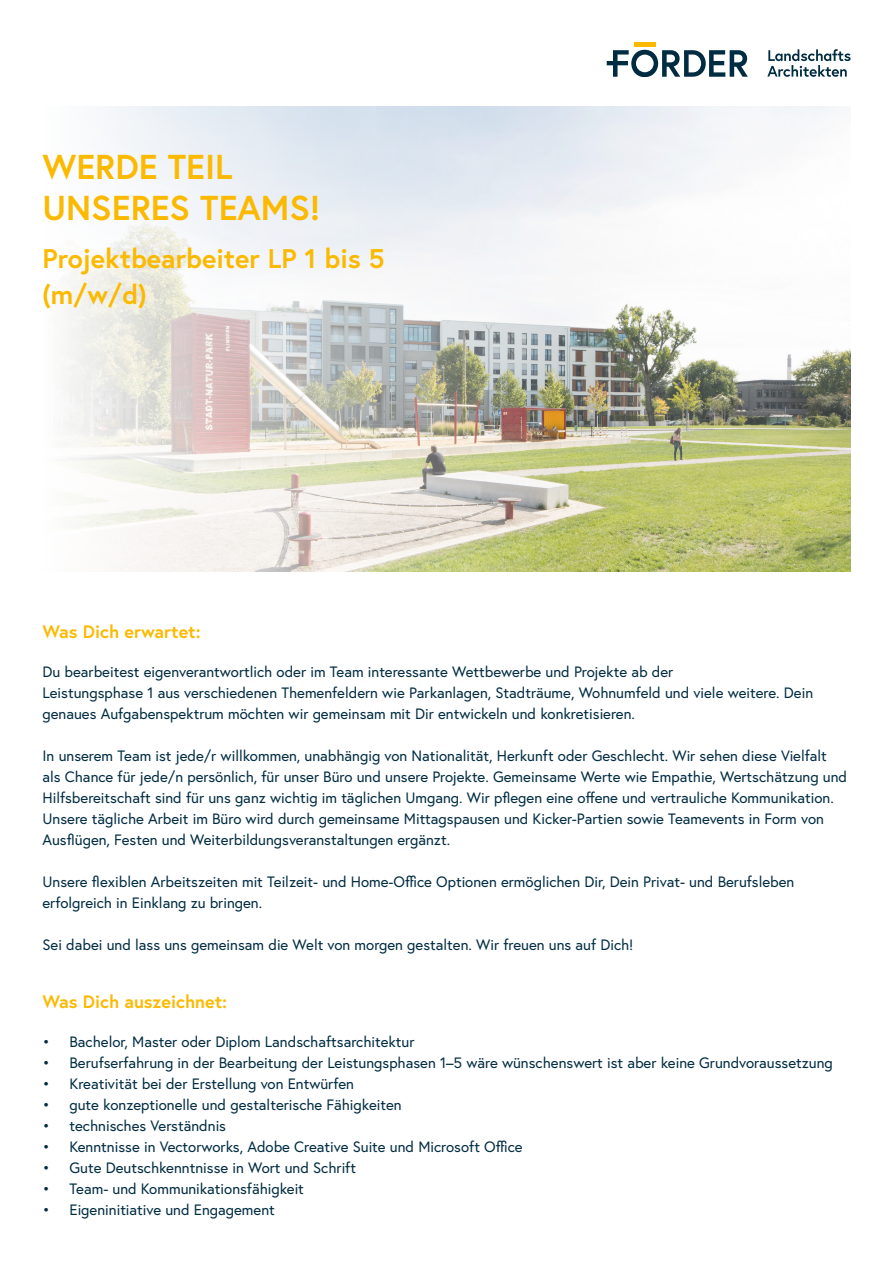
<style>
.page{position:relative;width:893px;height:1263px;background:#fff}
.page>*{position:absolute;margin:0;border:0;box-sizing:border-box;transform-origin:0 0}
.t1{font:700 34.5px "Europa";color:#fbb900}
.t2{font:700 27px "Europa";color:#fbb900}
.t3{font:700 18px "Europa";color:#fbb900}
.t4{font:15px/21px "Europa";color:#002c42}
</style>
<div class="page">
<img style="left:65px;top:106px;width:785px;height:465px">
<svg style="left:767px;top:49px;width:83px;height:28px"></svg>
<svg style="left:607px;top:50px;width:141px;height:27px"></svg>
<hr style="left:634px;top:43px;width:21px;height:3px;background:#fbb900">
<p class="t1" style="left:43px;top:143px;width:192px">WERDE TEIL</p>
<p class="t1" style="left:43px;top:185px;width:280px">UNSERES TEAMS!</p>
<p class="t2" style="left:43px;top:240px;width:344px">Projektbearbeiter LP 1 bis 5</p>
<p class="t2" style="left:43px;top:276px;width:106px">(m/w/d)</p>
<p class="t3" style="left:43px;top:620px;width:160px">Was Dich erwartet:</p>
<p class="t4" style="left:43px;top:661px;width:632px">Du bearbeitest eigenverantwortlich oder im Team interessante Wettbewerbe und Projekte ab der</p>
<p class="t4" style="left:43px;top:682px;width:772px">Leistungsphase 1 aus verschiedenen Themenfeldern wie Parkanlagen, Stadträume, Wohnumfeld und viele weitere. Dein genaues Aufgabenspektrum möchten wir gemeinsam mit Dir entwickeln und konkretisieren.</p>
<p class="t4" style="left:43px;top:745px;width:806px">In unserem Team ist jede/r willkommen, unabhängig von Nationalität, Herkunft oder Geschlecht. Wir sehen diese Vielfalt als Chance für jede/n persönlich, für unser Büro und unsere Projekte. Gemeinsame Werte wie Empathie, Wertschätzung und<br>Hilfsbereitschaft sind für uns ganz wichtig im täglichen Umgang. Wir pflegen eine offene und vertrauliche Kommunikation.</p>
<p class="t4" style="left:43px;top:808px;width:783px">Unsere tägliche Arbeit im Büro wird durch gemeinsame Mittagspausen und Kicker-Partien sowie Teamevents in Form von<br>Ausflügen, Festen und Weiterbildungsveranstaltungen ergänzt.</p>
<p class="t4" style="left:43px;top:871px;width:753px">Unsere flexiblen Arbeitszeiten mit Teilzeit- und Home-Office Optionen ermöglichen Dir, Dein Privat- und Berufsleben erfolgreich in Einklang zu bringen.</p>
<p class="t4" style="left:43px;top:934px;width:592px">Sei dabei und lass uns gemeinsam die Welt von morgen gestalten. Wir freuen uns auf Dich!</p>
<p class="t3" style="left:43px;top:989px;width:186px">Was Dich auszeichnet:</p>
<p class="t4" style="left:43px;top:1031px;width:374px">• Bachelor, Master oder Diplom Landschaftsarchitektur</p>
<p class="t4" style="left:43px;top:1052px;width:792px">• Berufserfahrung in der Bearbeitung der Leistungsphasen 1–5 wäre wünschenswert ist aber keine Grundvoraussetzung</p>
<p class="t4" style="left:43px;top:1073px;width:313px">• Kreativität bei der Erstellung von Entwürfen</p>
<p class="t4" style="left:43px;top:1094px;width:361px">• gute konzeptionelle und gestalterische Fähigkeiten</p>
<p class="t4" style="left:43px;top:1115px;width:185px">• technisches Verständnis</p>
<p class="t4" style="left:43px;top:1136px;width:482px">• Kenntnisse in Vectorworks, Adobe Creative Suite und Microsoft Office</p>
<p class="t4" style="left:43px;top:1157px;width:315px">• Gute Deutschkenntnisse in Wort und Schrift</p>
<p class="t4" style="left:43px;top:1178px;width:263px">• Team- und Kommunikationsfähigkeit</p>
<p class="t4" style="left:43px;top:1199px;width:234px">• Eigeninitiative und Engagement</p>
</div>
